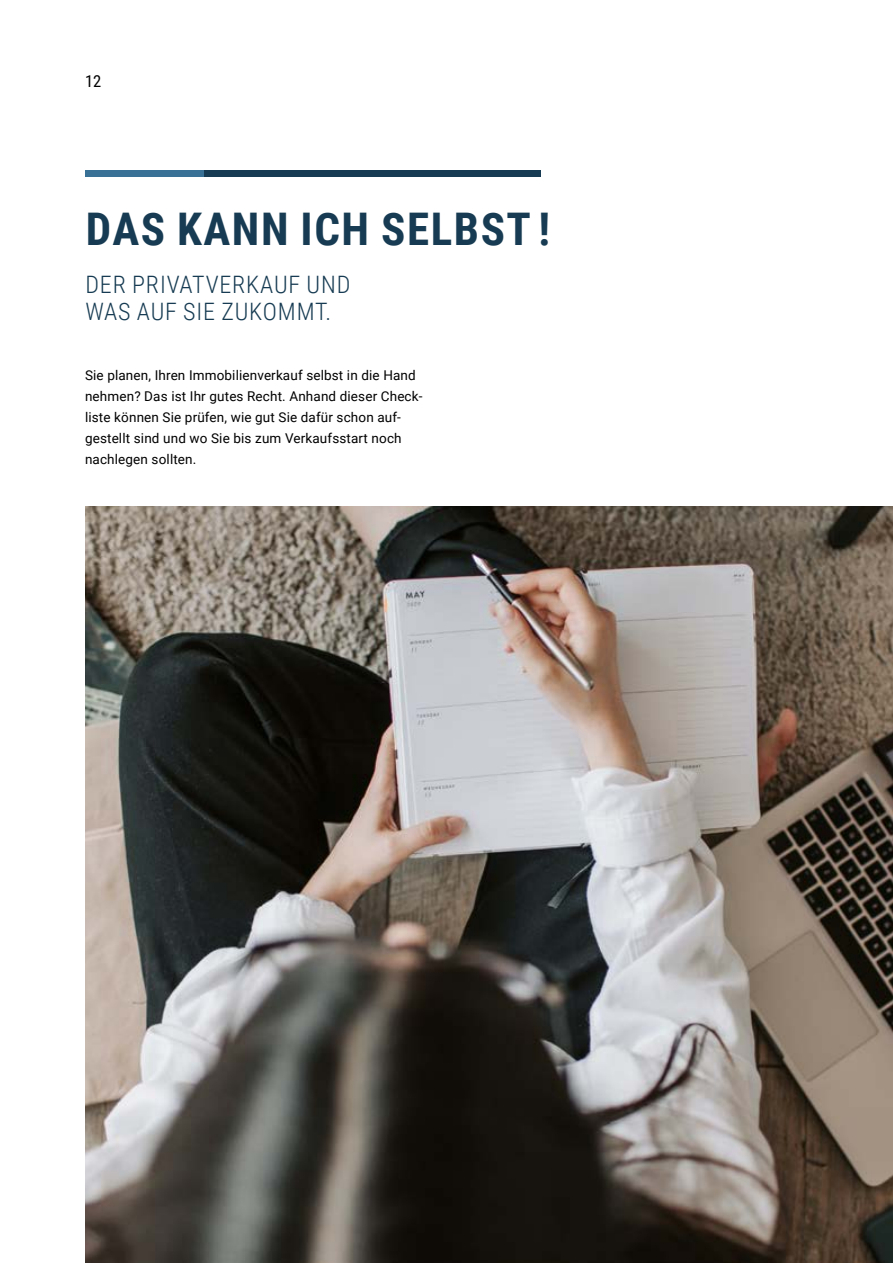
<style>
.page{position:relative;width:893px;height:1263px;background:#fff}
.page>*{position:absolute;margin:0;border:0;box-sizing:border-box;transform-origin:0 0}
.t1{font:700 45px "Roboto Condensed";letter-spacing:.035em;color:#163b52}
.t2{font:300 24px/27px "Roboto Condensed";letter-spacing:.035em;color:#163b52}
.t3{font:16.5px "Roboto Condensed";color:#000}
.t4{font:13.5px/21px "Roboto";letter-spacing:.01em;color:#000}
</style>
<div class="page">
<img style="left:85px;top:506px;width:808px;height:757px">
<div style="left:204px;top:170px;width:337px;height:6px;background:#163b52"></div>
<div style="left:85px;top:170px;width:119px;height:6px;background:#387096"></div>
<p class="t3" style="left:85px;top:69px;width:18px">12</p>
<h1 class="t1" style="left:86px;top:198px;width:466px">DAS KANN ICH SELBST !</h1>
<h2 class="t2" style="left:85px;top:270px;width:266px">DER PRIVATVERKAUF UND<br>WAS AUF SIE ZUKOMMT.</h2>
<p class="t4" style="left:85px;top:364px;width:339px">Sie planen, Ihren Immobilienverkauf selbst in die Hand nehmen? Das ist Ihr gutes Recht. Anhand dieser Check&shy;liste können Sie prüfen, wie gut Sie dafür schon auf&shy;gestellt sind und wo Sie bis zum Verkaufsstart noch nachlegen sollten.</p>
</div>
